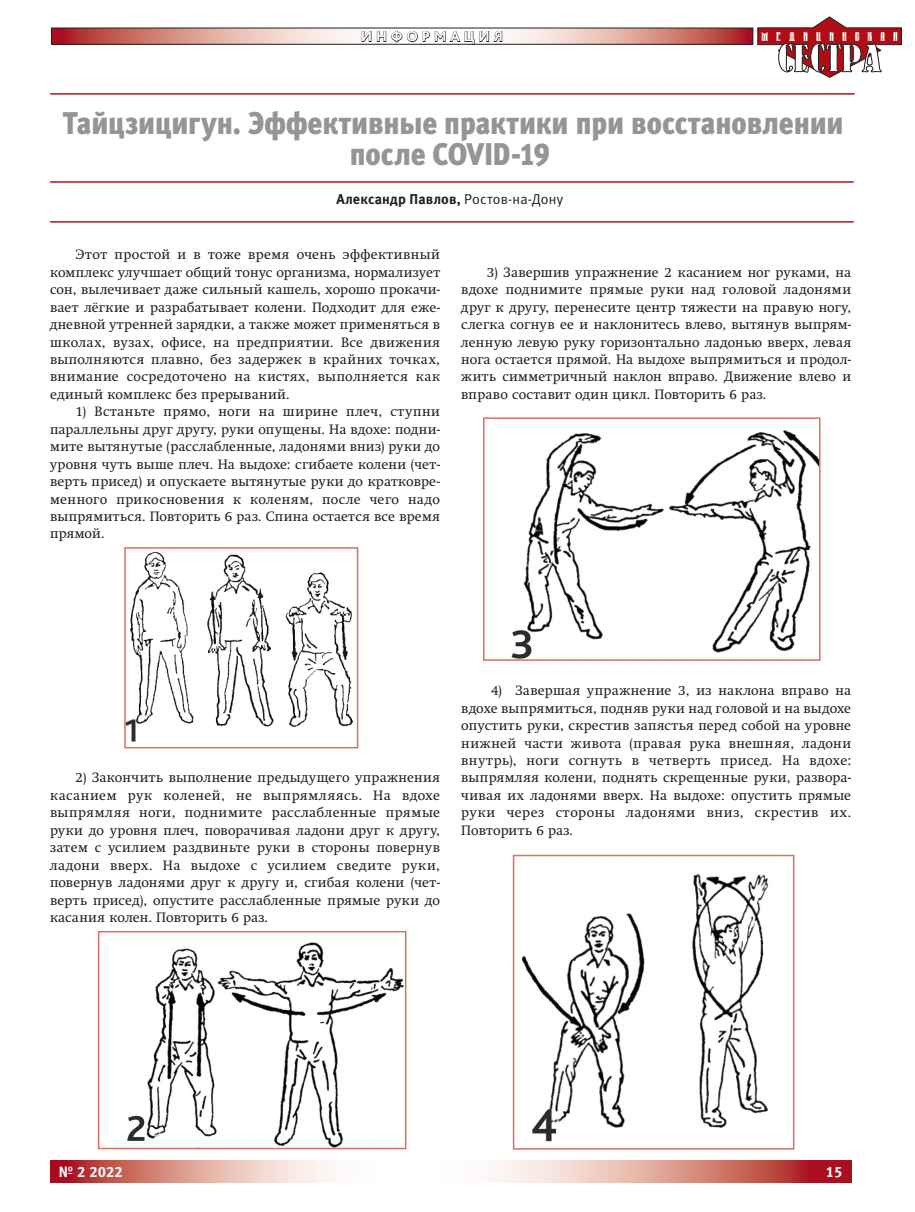
<style>
.page{position:relative;width:915px;height:1212px;background:#fff}
.page>*{position:absolute;margin:0;border:0;box-sizing:border-box;transform-origin:0 0}
.Заголовок{font:900 31.35px/31.5px "Meta C";letter-spacing:-.005em;color:#939598;text-align:center;scale:.91 1}
.Колонтитул{font:700 15px "Bliss Pro";letter-spacing:.265em;color:#fff}
.t1{font:700 15px "Meta C";color:#fff}
.Автор{font:700 14.25px "Meta C";letter-spacing:.01em;color:#231f20}
.Текст_copy__копия__2{font:13.5px/17.4px "Swift C";letter-spacing:.03em;color:#231f20;text-align:justify}
.s1{font-weight:400}
</style>
<div class="page">
<hr style="left:50px;top:181px;width:803px;height:2px;background:#ba0f25">
<hr style="left:50px;top:221px;width:803px;height:2px;background:#ba0f25">
<hr style="left:50px;top:93px;width:804px;height:2px;background:#ba0f25">
<img style="left:127px;top:551px;width:227px;height:191px">
<div style="left:124px;top:547px;width:234px;height:201px;border:2px solid #d47263"></div>
<img style="left:511px;top:430px;width:306px;height:228px">
<div style="left:483px;top:417px;width:337px;height:244px;border:2px solid #d47263"></div>
<img style="left:521px;top:873px;width:248px;height:269px">
<div style="left:512px;top:855px;width:282px;height:294px;border:2px solid #d47263"></div>
<img style="left:127px;top:942px;width:276px;height:204px">
<div style="left:98px;top:931px;width:308px;height:218px;border:2px solid #d47263"></div>
<svg style="left:53px;top:30px;width:698px;height:13px;background:#dc9f97"></svg>
<div style="left:51px;top:28px;width:702px;height:17px;border:1px solid #231f20"></div>
<svg style="left:757px;top:17px;width:144px;height:61px"></svg>
<svg style="left:50px;top:1161px;width:800px;height:21px"></svg>
<svg style="left:361px;top:28px;width:141px;height:17px"></svg>
<p class="Колонтитул" style="left:361px;top:27px;width:143px">ИНФОРМАЦИЯ</p>
<p class="Заголовок" style="left:63px;top:107px;width:859px">Тайцзицигун. Эффективные практики при восстановлении после COVID-19</p>
<p class="Автор" style="left:336px;top:191px;width:228px">Александр Павлов, <span class="s1">Ростов-на-Дону</span></p>
<p class="Текст_copy__копия__2" style="left:50px;top:246px;width:391px;text-indent:26px">Этот простой и в тоже время очень эффективный комплекс улучшает общий тонус организма, нормализует сон, вылечивает даже сильный кашель, хорошо прокачи&shy;вает лёгкие и разрабатывает колени. Подходит для еже&shy;дневной утренней зарядки, а также может применяться в школах, вузах, офисе, на предприятии. Все движения выполняются плавно, без задержек в крайних точках, внимание сосредоточено на кистях, выполняется как единый комплекс без прерываний.</p>
<p class="Текст_copy__копия__2" style="left:50px;top:403px;width:391px;text-indent:26px">1) Встаньте прямо, ноги на ширине плеч, ступни параллельны друг другу, руки опущены. На вдохе: подни&shy;мите вытянутые (расслабленные, ладонями вниз) руки до уровня чуть выше плеч. На выдохе: сгибаете колени (чет&shy;верть присед) и опускаете вытянутые руки до кратковре&shy;менного прикосновения к коленям, после чего надо выпрямиться. Повторить 6 раз. Спина остается все время прямой.</p>
<p class="Текст_copy__копия__2" style="left:461px;top:263px;width:391px;text-indent:26px">3) Завершив упражнение 2 касанием ног руками, на вдохе поднимите прямые руки над головой ладонями друг к другу, перенесите центр тяжести на правую ногу, слегка согнув ее и наклонитесь влево, вытянув выпрям&shy;ленную левую руку горизонтально ладонью вверх, левая нога остается прямой. На выдохе выпрямиться и продол&shy;жить симметричный наклон вправо. Движение влево и вправо составит один цикл. Повторить 6 раз.</p>
<p class="Текст_copy__копия__2" style="left:50px;top:769px;width:391px;text-indent:26px">2) Закончить выполнение предыдущего упражнения касанием рук коленей, не выпрямляясь. На вдохе выпрямляя ноги, поднимите расслабленные прямые руки до уровня плеч, поворачивая ладони друг к другу, затем с усилием раздвиньте руки в стороны повернув ладони вверх. На выдохе с усилием сведите руки, повернув ладонями друг к другу и, сгибая колени (чет&shy;верть присед), опустите расслабленные прямые руки до касания колен. Повторить 6 раз.</p>
<p class="Текст_copy__копия__2" style="left:461px;top:682px;width:391px;text-indent:30px">4) Завершая упражнение 3, из наклона вправо на вдохе выпрямиться, подняв руки над головой и на выдохе опустить руки, скрестив запястья перед собой на уровне нижней части живота (правая рука внешняя, ладони внутрь), ноги согнуть в четверть присед. На вдохе: выпрямляя колени, поднять скрещенные руки, развора&shy;чивая их ладонями вверх. На выдохе: опустить прямые руки через стороны ладонями вниз, скрестив их.<br>Повторить 6 раз.</p>
<p class="t1" style="left:59px;top:1163px;width:66px">№ 2 2022</p>
<p class="t1" style="left:825px;top:1163px;width:18px">15</p>
</div>
